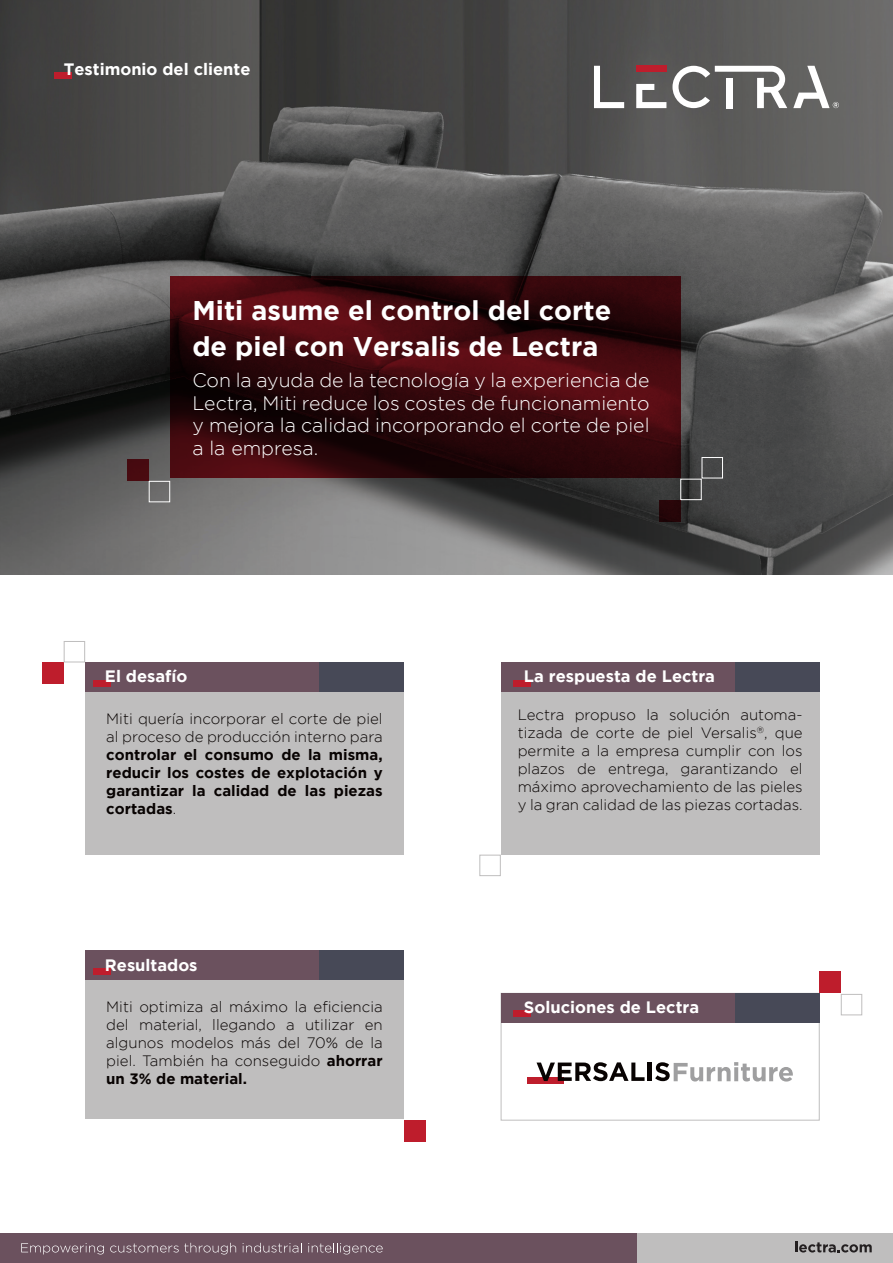
<style>
.page{position:relative;width:893px;height:1263px;background:#fff}
.page>*{position:absolute;margin:0;border:0;box-sizing:border-box;transform-origin:0 0}
.t1{font:700 27px/36px "Gotham";color:#fff}
.t2{font:300 19.5px/22.5px "Gotham";color:#fff;text-align:justify}
.t3{font:700 16.5px "Gotham";color:#fff}
.t4{font:300 15px/18px "Gotham";color:#080302;text-align:justify}
.t5{font:700 15px/18px "Gotham";color:#080302;text-align:justify}
.s1{font-weight:300}
.s2{font-weight:700}
</style>
<div class="page">
<img style="left:0;top:0;width:893px;height:574px">
<div style="left:0;top:1233px;width:893px;height:30px;background:#6b515e"></div>
<div style="left:638px;top:1233px;width:255px;height:30px;background:#bfbebe"></div>
<svg style="left:21px;top:1243px;width:83px;height:11px"></svg>
<svg style="left:110px;top:1243px;width:126px;height:11px"></svg>
<svg style="left:243px;top:1243px;width:59px;height:9px"></svg>
<svg style="left:308px;top:1243px;width:75px;height:11px"></svg>
<svg style="left:795px;top:1241px;width:77px;height:11px"></svg>
<div style="left:54px;top:72px;width:17px;height:6px;background:#be1d2c"></div>
<svg style="left:170px;top:276px;width:510px;height:202px;background:#36070c"></svg>
<div style="left:149px;top:481px;width:21px;height:21px;border:1px solid #fff"></div>
<div style="left:680px;top:479px;width:22px;height:21px;border:1px solid #fff"></div>
<div style="left:702px;top:457px;width:21px;height:21px;border:1px solid #fff"></div>
<div style="left:659px;top:500px;width:21px;height:22px;background:#260608"></div>
<div style="left:128px;top:460px;width:21px;height:21px;background:#480b10"></div>
<svg style="left:594px;top:66px;width:30px;height:42px"></svg>
<svg style="left:636px;top:84px;width:30px;height:24px"></svg>
<div style="left:636px;top:66px;width:30px;height:6px;background:#be1d2c"></div>
<svg style="left:672px;top:66px;width:115px;height:42px"></svg>
<svg style="left:793px;top:66px;width:46px;height:42px"></svg>
<div style="left:43px;top:662px;width:21px;height:22px;background:#be1d2c"></div>
<div style="left:64px;top:641px;width:21px;height:21px;border:1px solid #bfbebe"></div>
<div style="left:85px;top:662px;width:319px;height:30px;background:#474957"></div>
<div style="left:85px;top:662px;width:234px;height:30px;background:#6b515e"></div>
<div style="left:93px;top:680px;width:17px;height:6px;background:#be1d2c"></div>
<div style="left:85px;top:692px;width:319px;height:163px;background:#bfbebe"></div>
<div style="left:404px;top:1120px;width:21px;height:22px;background:#be1d2c"></div>
<div style="left:85px;top:950px;width:319px;height:30px;background:#474957"></div>
<div style="left:85px;top:950px;width:234px;height:30px;background:#6b515e"></div>
<div style="left:94px;top:968px;width:17px;height:6px;background:#be1d2c"></div>
<div style="left:85px;top:980px;width:319px;height:138px;background:#bfbebe"></div>
<div style="left:479px;top:855px;width:22px;height:21px;border:1px solid #bfbebe"></div>
<div style="left:501px;top:662px;width:319px;height:30px;background:#474957"></div>
<div style="left:501px;top:662px;width:234px;height:30px;background:#6b515e"></div>
<div style="left:501px;top:692px;width:319px;height:163px;background:#bfbebe"></div>
<div style="left:501px;top:993px;width:319px;height:127px;border:1px solid #bfbebe"></div>
<div style="left:820px;top:972px;width:21px;height:21px;background:#be1d2c"></div>
<div style="left:841px;top:994px;width:21px;height:21px;border:1px solid #bfbebe"></div>
<div style="left:501px;top:993px;width:318px;height:30px;background:#474957"></div>
<div style="left:501px;top:993px;width:233px;height:30px;background:#6b515e"></div>
<div style="left:513px;top:1010px;width:17px;height:7px;background:#be1d2c"></div>
<div style="left:527px;top:1077px;width:37px;height:7px;background:#be1d2c"></div>
<svg style="left:536px;top:1062px;width:109px;height:19px"></svg>
<hr style="left:648px;top:1062px;width:4px;height:19px;background:#080302">
<svg style="left:655px;top:1062px;width:138px;height:19px"></svg>
<div style="left:513px;top:680px;width:17px;height:6px;background:#be1d2c"></div>
<p class="t3" style="left:64px;top:59px;width:188px">Testimonio del cliente</p>
<h1 class="t1" style="left:192px;top:292px;width:420px">Miti asume el control del corte de piel con Versalis de Lectra</h1>
<h2 class="t2" style="left:192px;top:369px;width:459px">Con la ayuda de la tecnología y la experiencia de Lectra, Miti reduce los costes de funcionamiento y mejora la calidad incorporando el corte de piel a la empresa.</h2>
<p class="t3" style="left:105px;top:667px;width:84px">El desafío</p>
<p class="t4" style="left:106px;top:710px;width:278px">Miti quería incorporar el corte de piel al proceso de producción interno para</p>
<p class="t5" style="left:106px;top:746px;width:278px">controlar el consumo de la misma, reducir los costes de explotación y garantizar la calidad de las piezas cortadas<span class="s1">.</span></p>
<p class="t3" style="left:105px;top:955px;width:94px">Resultados</p>
<p class="t4" style="left:106px;top:998px;width:278px">Miti optimiza al máximo la eficiencia del material, llegando a utilizar en algunos modelos más del 70% de la piel. También ha conseguido <span class="s2">ahorrar un 3% de material.</span></p>
<p class="t3" style="left:524px;top:667px;width:193px">La respuesta de Lectra</p>
<p class="t4" style="left:518px;top:706px;width:286px">Lectra propuso la solución automa&shy;tizada de corte de piel Versalis<sup>®</sup>, que permite a la empresa cumplir con los plazos de entrega, garantizando el máximo aprovechamiento de las pieles y la gran calidad de las piezas cortadas.</p>
<p class="t3" style="left:524px;top:998px;width:177px">Soluciones de Lectra</p>
</div>
